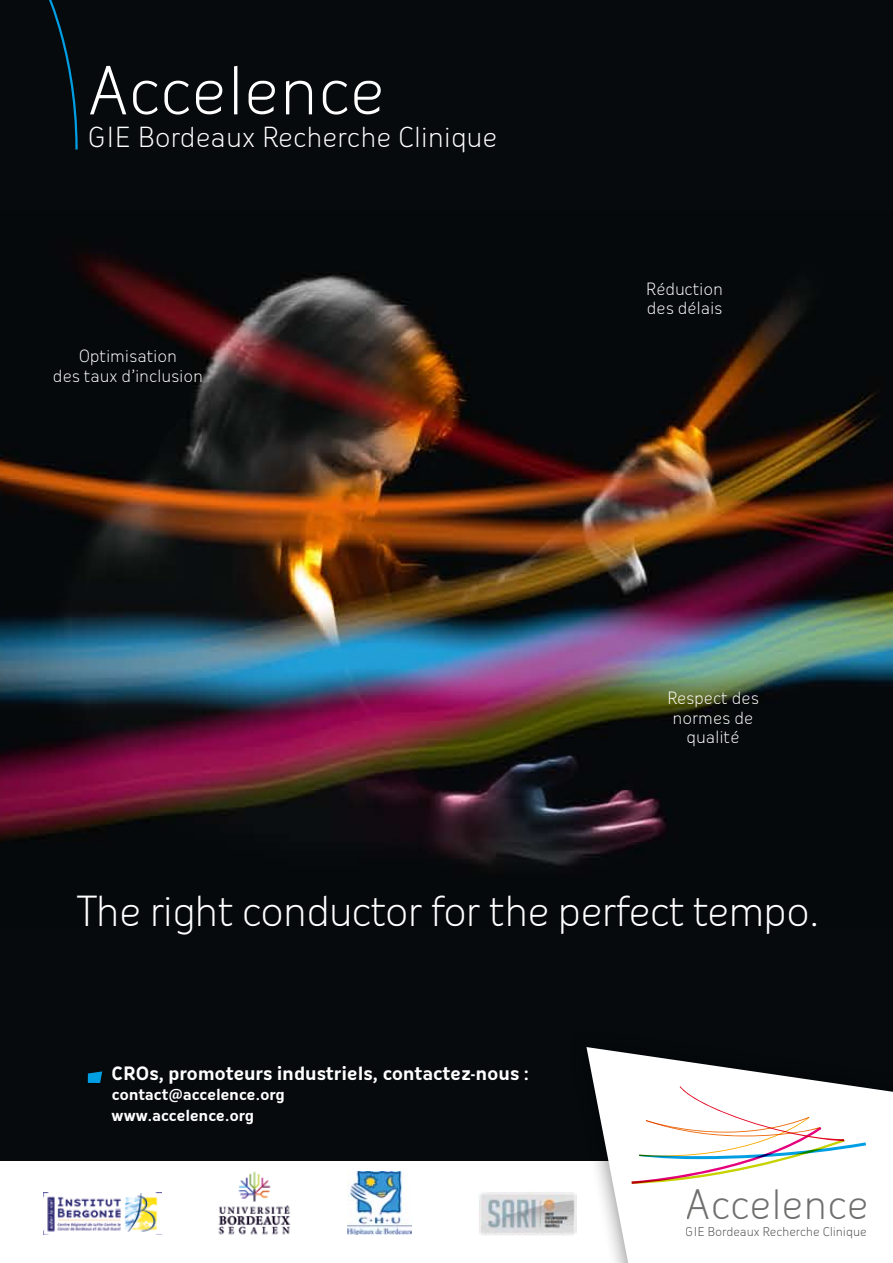
<style>
.page{position:relative;width:893px;height:1263px;background:#fff}
.page>*{position:absolute;margin:0;border:0;box-sizing:border-box;transform-origin:0 0}
.t1{font:300 64.5px "Oceania";letter-spacing:-.01em;color:#fff}
.t2{font:300 40.5px "Oceania";letter-spacing:-.035em;color:#fff}
.t3{font:300 39.6px "Oceania";letter-spacing:-.01em;color:#6f6f6e}
.t4{font:300 27px "Oceania";letter-spacing:-.01em;color:#fff}
.t5{font:700 18px "Oceania";letter-spacing:-.015em;color:#fff}
.t6{font:300 16.5px/19.8px "Oceania";letter-spacing:-.01em;color:#fff;text-align:center}
.t7{font:700 15px/20.1px "Oceania";letter-spacing:-.025em;color:#fff}
.t8{font:300 12px "Oceania";letter-spacing:-.01em;color:#484847}
</style>
<div class="page">
<img style="left:0;top:0;width:893px;height:1161px">
<svg style="left:88px;top:1071px;width:14px;height:12px"></svg>
<div style="left:566px;top:1026px;width:327px;height:237px;background:#000;opacity:.5"></div>
<svg style="left:586px;top:1047px;width:307px;height:216px"></svg>
<svg style="left:632px;top:1086px;width:234px;height:98px"></svg>
<svg style="left:37px;top:0;width:42px;height:152px;background:#051118"></svg>
<img style="left:348px;top:1171px;width:64px;height:63px">
<img style="left:218px;top:1171px;width:73px;height:64px">
<img style="left:44px;top:1193px;width:117px;height:41px">
<img style="left:479px;top:1191px;width:97px;height:44px">
<h1 class="t1" style="left:88px;top:53px;width:299px">Accelence</h1>
<h3 class="t4" style="left:88px;top:121px;width:411px">GIE Bordeaux Recherche Clinique</h3>
<p class="t6" style="left:53px;top:346px;width:152px">Optimisation<br>des taux d’inclusion</p>
<p class="t6" style="left:646px;top:279px;width:79px;text-align:left">Réduction des délais</p>
<p class="t6" style="left:667px;top:688px;width:93px">Respect des normes de qualité</p>
<h2 class="t2" style="left:75px;top:887px;width:746px">The right conductor for the perfect tempo.</h2>
<p class="t5" style="left:112px;top:1063px;width:419px">CROs, promoteurs industriels, contactez-nous :</p>
<p class="t7" style="left:112px;top:1085px;width:175px">contact@accelence.org www.accelence.org</p>
<h3 class="t3" style="left:686px;top:1181px;width:185px">Accelence</h3>
<p class="t8" style="left:686px;top:1224px;width:183px">GIE Bordeaux Recherche Clinique</p>
</div>
